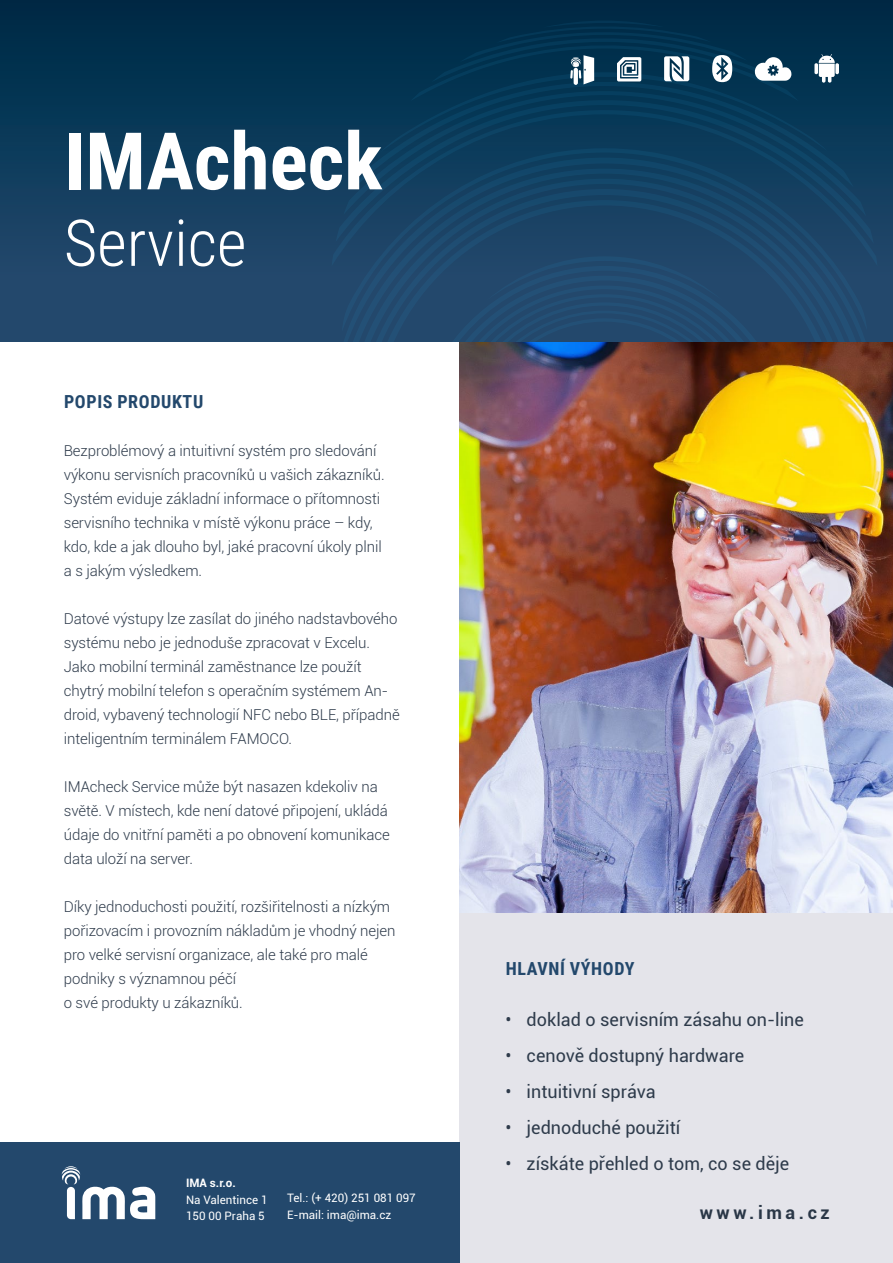
<style>
.page{position:relative;width:893px;height:1263px;background:#fff}
.page>*{position:absolute;margin:0;border:0;box-sizing:border-box;transform-origin:0 0}
.t1{font:700 79.5px "Roboto Condensed";color:#fff}
.t2{font:300 64.5px "Roboto Condensed";color:#fff}
.t3{font:18px "Roboto";color:#2e3b4b}
.t4{font:700 18px "Roboto Condensed";letter-spacing:.035em;color:#23486c}
.t5{font:700 18px "Roboto";letter-spacing:.2em;color:#2a3747}
.t6{font:300 15px/24px "Roboto";letter-spacing:-.005em;color:#2e3b4b}
.t7{font:11.7px/16.5px "Roboto";color:#fff}
.t8{font:700 11.7px "Roboto";color:#fff}
</style>
<div class="page">
<div style="left:0;top:0;width:893px;height:366px;background:linear-gradient(to bottom,#002a46,#2c4f75)"></div>
<svg style="left:332px;top:91px;width:545px;height:175px;background:#0c3a5a"></svg>
<svg style="left:342px;top:332px;width:525px;height:10px;background:#234a6e"></svg>
<svg style="left:342px;top:148px;width:525px;height:184px;background:#1b4669"></svg>
<div style="left:0;top:342px;width:459px;height:774px;background:#fff"></div>
<div style="left:459px;top:912px;width:434px;height:351px;background:#e4e4ea"></div>
<img style="left:459px;top:342px;width:434px;height:570px">
<div style="left:0;top:1143px;width:459px;height:120px;background:#23486c"></div>
<svg style="left:835px;top:63px;width:4px;height:11px"></svg>
<svg style="left:380px;top:21px;width:455px;height:131px;background:#103f5c"></svg>
<svg style="left:62px;top:1166px;width:93px;height:53px"></svg>
<h1 class="t1" style="left:64px;top:105px;width:320px">IMACHECK</h1>
<h2 class="t2" style="left:64px;top:198px;width:184px">Service</h2>
<p class="t4" style="left:64px;top:389px;width:141px">POPIS PRODUKTU</p>
<p class="t6" style="left:64px;top:438px;width:322px">Bezproblémový a intuitivní systém pro sledování výkonu servisních pracovníků u vašich zákazníků.<br>Systém eviduje základní informace o přítomnosti servisního technika v místě výkonu práce – kdy, kdo, kde a jak dlouho byl, jaké pracovní úkoly plnil a s jakým výsledkem.</p>
<p class="t6" style="left:64px;top:606px;width:337px">Datové výstupy lze zasílat do jiného nadstavbového systému nebo je jednoduše zpracovat v Excelu.<br>Jako mobilní terminál zaměstnance lze použít chytrý mobilní telefon s operačním systémem An&shy;droid, vybavený technologií NFC nebo BLE, případně inteligentním terminálem FAMOCO.</p>
<p class="t6" style="left:64px;top:774px;width:327px">IMAcheck Service může být nasazen kdekoliv na světě. V místech, kde není datové připojení, ukládá údaje do vnitřní paměti a po obnovení komunikace data uloží na server.</p>
<p class="t6" style="left:64px;top:894px;width:333px">Díky jednoduchosti použití, rozšiřitelnosti a nízkým pořizovacím i provozním nákladům je vhodný nejen pro velké servisní organizace, ale také pro malé podniky s významnou péčí<br>o své produkty u zákazníků.</p>
<p class="t8" style="left:186px;top:1175px;width:51px">IMA s.r.o.</p>
<p class="t7" style="left:186px;top:1191px;width:83px">Na Valentince 1<br>150 00 Praha 5</p>
<p class="t7" style="left:287px;top:1189px;width:130px">Tel.: (+ 420) 251 081 097<br>E-mail: ima@ima.cz</p>
<p class="t4" style="left:506px;top:956px;width:130px">HLAVNÍ VÝHODY</p>
<p class="t3" style="left:505px;top:1007px;width:300px">• doklad o servisním zásahu on-line</p>
<p class="t3" style="left:505px;top:1043px;width:240px">• cenově dostupný hardware</p>
<p class="t3" style="left:505px;top:1079px;width:152px">• intuitivní správa</p>
<p class="t3" style="left:505px;top:1115px;width:176px">• jednoduché použití</p>
<p class="t3" style="left:505px;top:1151px;width:285px">• získáte přehled o tom, co se děje</p>
<p class="t5" style="left:700px;top:1200px;width:132px">www.ima.cz</p>
</div>
